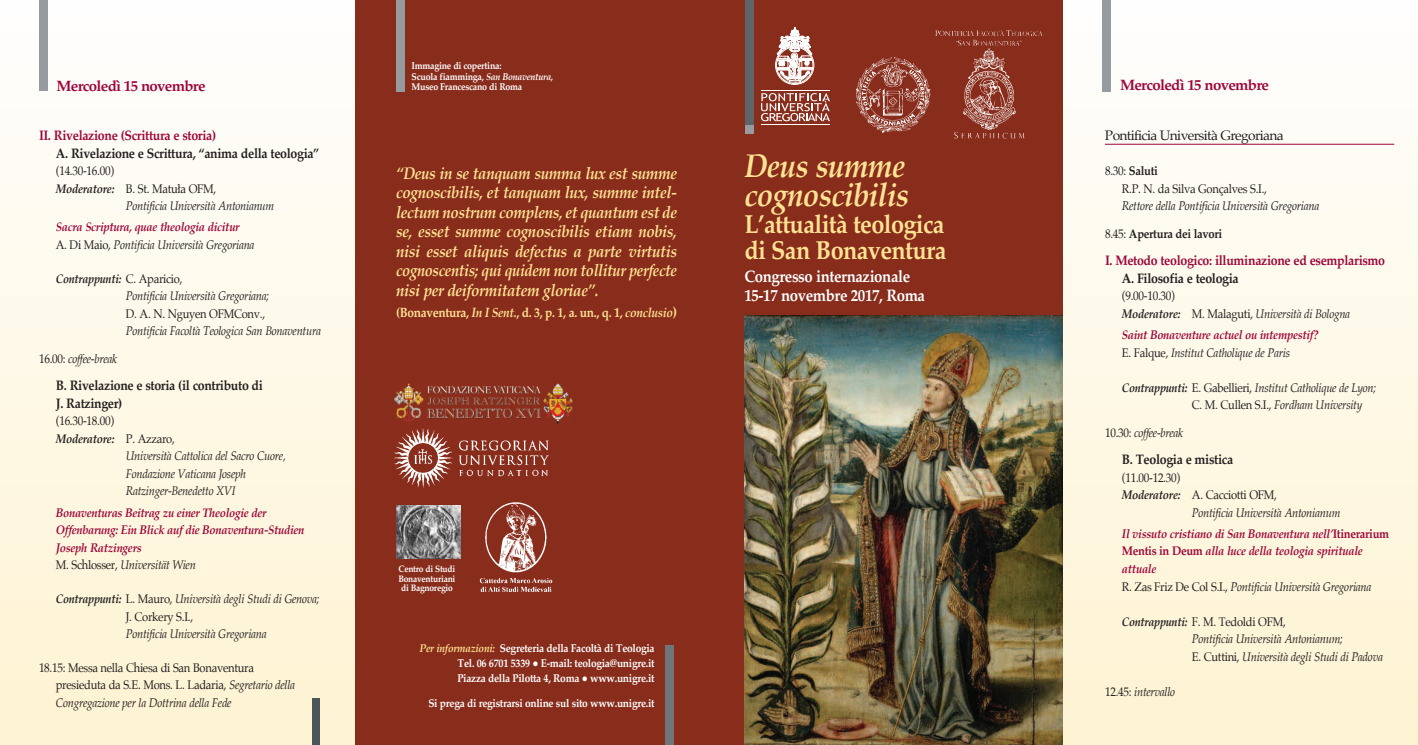
<style>
.page{position:relative;width:1418px;height:745px;background:#fff}
.page>*{position:absolute;margin:0;border:0;box-sizing:border-box;transform-origin:0 0}
.t1{font:italic 700 33.25px/28.8px "Palatino";letter-spacing:-.025em;color:#ffe292;scale:.9 1}
.t2{font:700 26px/26.5px "Palatino";letter-spacing:-.025em;color:#ffe292;scale:.9 1}
.t3{font:italic 700 17px/19.5px "Palatino";letter-spacing:-.025em;color:#ffe292;text-align:justify;scale:.89 1}
.t4{font:700 16.62px/18.9px "Palatino";letter-spacing:-.025em;color:#fff;scale:.9 1}
.t5{font:700 15px "Palatino";letter-spacing:-.045em;color:#9d053a}
.t6{font:700 13.75px/17.5px "Palatino";letter-spacing:-.025em;color:#231f20;scale:.9 1}
.t7{font:700 13.75px "Palatino";letter-spacing:-.025em;color:#9d053a;scale:.9 1}
.t8{font:13.75px "Palatino";letter-spacing:-.045em;color:#231f20}
.t9{font:700 13.38px "Palatino";letter-spacing:-.025em;color:#ffe292;scale:.89 1}
.t10{font:italic 12.5px/17.5px "Palatino";letter-spacing:-.025em;color:#231f20;scale:.9 1}
.t11{font:italic 700 12.5px/17.5px "Palatino";letter-spacing:-.025em;color:#9d053a;scale:.9 1}
.t12{font:12.5px/17.5px "Palatino";letter-spacing:-.025em;color:#231f20;scale:.9 1}
.t13{font:700 12.5px "Palatino";letter-spacing:-.025em;color:#231f20;scale:.9 1}
.t14{font:italic 700 12.5px "Palatino";letter-spacing:-.025em;color:#231f20;scale:.9 1}
.t15{font:700 11.25px/15px "Palatino";letter-spacing:-.025em;color:#fff;text-align:justify;scale:.9 1}
.t16{font:700 9.88px/10.4px "Palatino";letter-spacing:-.025em;color:#fff;scale:.9 1}
.t17{font:700 9.38px/9.4px "Palatino";letter-spacing:-.025em;color:#fff;text-align:justify;scale:.9 1}
.s1{font-style:italic}
.s2{font-weight:700}
.s3{font-weight:400}
.s4{font-weight:700;font-style:italic}
.s5{font-weight:400;font-style:normal;color:#231f20}
.s6{font-weight:400;color:#231f20}
.s7{font-style:normal}
.s8{font-weight:400;font-style:normal}
.s9{font-size:14.62px}
.s10{font-style:italic;color:#ffe292}
</style>
<div class="page">
<div style="left:354px;top:0;width:709px;height:744px;background:#882c1b"></div>
<div style="left:665px;top:645px;width:8px;height:99px;background:#6c767b"></div>
<div style="left:396px;top:0;width:8px;height:92px;background:#969b9f"></div>
<div style="left:745px;top:30px;width:8px;height:103px;background:#969b9f"></div>
<div style="left:745px;top:0;width:8px;height:125px;background:#5b656a"></div>
<div style="left:775px;top:46px;width:39px;height:39px;border:1px solid #fff;border-radius:50%"></div>
<div style="left:776px;top:47px;width:37px;height:37px;border:1px solid #fff;border-radius:50%"></div>
<svg style="left:776px;top:27px;width:37px;height:56px"></svg>
<svg style="left:761px;top:93px;width:69px;height:28px"></svg>
<hr style="left:761px;top:90px;width:68px;height:1px;background:#fff">
<hr style="left:761px;top:124px;width:68px;height:1px;background:#fff">
<img style="left:856px;top:57px;width:72px;height:76px">
<img style="left:928px;top:30px;width:115px;height:109px">
<img style="left:744px;top:315px;width:319px;height:429px">
<div style="left:0;top:0;width:354px;height:744px;background:linear-gradient(to bottom,#fefefe,#fef3d2)"></div>
<div style="left:1063px;top:0;width:354px;height:744px;background:linear-gradient(to bottom,#fefefe,#fef3d2)"></div>
<div style="left:1102px;top:0;width:8px;height:92px;background:#969b9f"></div>
<div style="left:39px;top:0;width:8px;height:91px;background:#969b9f"></div>
<hr style="left:1104px;top:144px;width:290px;height:1px;background:#9d053a">
<div style="left:311px;top:698px;width:8px;height:46px;background:#4b565b"></div>
<img style="left:395px;top:383px;width:177px;height:41px">
<img style="left:479px;top:502px;width:74px;height:90px">
<img style="left:396px;top:505px;width:64px;height:53px">
<img style="left:394px;top:423px;width:159px;height:65px">
<p class="t16" style="left:411px;top:61px;width:159px">Immagine di copertina:<br>Scuola fiamminga, <span class="s1">San Bonaventura,<br></span>Museo Francescano di Roma</p>
<p class="t5" style="left:57px;top:79px;width:150px">Mercoledì 15 novembre</p>
<p class="t5" style="left:1120px;top:77px;width:150px">Mercoledì 15 novembre</p>
<p class="t8" style="left:1104px;top:129px;width:180px">Pontificia Università Gregoriana</p>
<p class="t12" style="left:1121px;top:163px;width:163px;text-indent:-17px">8.30: <span class="s2">Saluti<br></span>R.P. N. da Silva Gonçalves S.I.,</p>
<p class="t10" style="left:1121px;top:198px;width:221px">Rettore della Pontificia Università Gregoriana</p>
<p class="t13" style="left:1105px;top:227px;width:132px"><span class="s3">8.45:</span> Apertura dei lavori</p>
<p class="t7" style="left:1105px;top:254px;width:313px">I. Metodo teologico: illuminazione ed esemplarismo</p>
<p class="t6" style="left:1121px;top:270px;width:131px">A. Filosofia e teologia</p>
<p class="t12" style="left:1121px;top:288px;width:255px">(9.00-10.30)<br><span class="s4">Moderatore:</span> M. Malaguti, <span class="s1">Università di Bologna</span></p>
<p class="t11" style="left:1121px;top:326px;width:220px">Saint Bonaventure actuel ou intempestif?<br><span class="s5">E. Falque,</span> <span class="s6">Institut Catholique de Paris</span></p>
<p class="t10" style="left:1191px;top:379px;width:206px;text-indent:-70px"><span class="s2">Contrappunti:</span> <span class="s7">E. Gabellieri,</span> Institut Catholique de Lyon;<br><span class="s7">C. M. Cullen S.I.,</span> Fordham University</p>
<p class="t10" style="left:1105px;top:424px;width:88px"><span class="s7">10.30:</span> coffee-break</p>
<p class="t6" style="left:1121px;top:451px;width:125px">B. Teologia e mistica</p>
<p class="t12" style="left:1121px;top:469px;width:66px">(11.00-12.30)</p>
<p class="t12" style="left:1121px;top:486px;width:174px"><span class="s4">Moderatore:</span> A. Cacciotti OFM,</p>
<p class="t10" style="left:1191px;top:504px;width:166px">Pontificia Università Antonianum</p>
<p class="t11" style="left:1121px;top:525px;width:298px">Il vissuto cristiano di San Bonaventura nell’<span class="s7">Itinerarium Mentis in Deum</span> alla luce della teologia spirituale attuale<br><span class="s5">R. Zas Friz De Col S.I.,</span> <span class="s6">Pontificia Università Gregoriana</span></p>
<p class="t10" style="left:1191px;top:613px;width:214px;text-indent:-70px"><span class="s2">Contrappunti:</span> <span class="s7">F. M. Tedoldi OFM,<br></span>Pontificia Università Antonianum;<br><span class="s7">E. Cuttini,</span> Università degli Studi di Padova</p>
<p class="t10" style="left:1105px;top:683px;width:80px"><span class="s7">12.45:</span> intervallo</p>
<p class="t7" style="left:39px;top:129px;width:198px">II. Rivelazione (Scrittura e storia)</p>
<p class="t6" style="left:56px;top:145px;width:294px">A. Rivelazione e Scrittura, “anima della teologia”</p>
<p class="t12" style="left:56px;top:163px;width:66px">(14.30-16.00)</p>
<p class="t12" style="left:56px;top:180px;width:180px"><span class="s4">Moderatore:</span> B. St. Matuła OFM,</p>
<p class="t10" style="left:126px;top:198px;width:166px">Pontificia Università Antonianum</p>
<p class="t11" style="left:56px;top:219px;width:222px">Sacra Scriptura, quae theologia dicitur<br><span class="s5">A. Di Maio,</span> <span class="s6">Pontificia Università Gregoriana</span></p>
<p class="t10" style="left:126px;top:270px;width:161px;text-indent:-70px"><span class="s2">Contrappunti:</span> <span class="s7">C. Aparicio,<br></span>Pontificia Università Gregoriana;</p>
<p class="t12" style="left:126px;top:305px;width:156px">D. A. N. Nguyen OFMConv.,</p>
<p class="t10" style="left:126px;top:323px;width:218px">Pontificia Facoltà Teologica San Bonaventura</p>
<p class="t10" style="left:39px;top:350px;width:88px"><span class="s7">16.00:</span> coffee-break</p>
<p class="t6" style="left:56px;top:377px;width:231px">B. Rivelazione e storia (il contributo di<br>J. Ratzinger)</p>
<p class="t12" style="left:56px;top:413px;width:66px">(16.30-18.00)</p>
<p class="t14" style="left:56px;top:432px;width:134px">Moderatore: <span class="s8">P. Azzaro,</span></p>
<p class="t10" style="left:126px;top:448px;width:179px">Università Cattolica del Sacro Cuore,</p>
<p class="t10" style="left:126px;top:465px;width:135px">Fondazione Vaticana Joseph</p>
<p class="t10" style="left:126px;top:483px;width:123px">Ratzinger-Benedetto XVI</p>
<p class="t11" style="left:56px;top:504px;width:278px">Bonaventuras Beitrag zu einer Theologie der Offenbarung: Ein Blick auf die Bonaventura-Studien Joseph Ratzingers<br><span class="s5">M. Schlosser,</span> <span class="s6">Universität Wien</span></p>
<p class="t10" style="left:126px;top:590px;width:217px;text-indent:-70px"><span class="s2">Contrappunti:</span> <span class="s7">L. Mauro,</span> Università degli Studi di Genova;<br><span class="s7">J. Corkery S.I.,</span></p>
<p class="t10" style="left:126px;top:625px;width:158px">Pontificia Università Gregoriana</p>
<p class="t12" style="left:56px;top:659px;width:267px;text-indent:-17px">18.15: Messa nella Chiesa di San Bonaventura presieduta da S.E. Mons. L. Ladaria, <span class="s1">Segretario della<br>Congregazione per la Dottrina della Fede</span></p>
<h1 class="t1" style="left:744px;top:154px;width:185px">Deus summe cognoscibilis</h1>
<h2 class="t2" style="left:744px;top:212px;width:226px">L’attualità teologica di San Bonaventura</h2>
<h3 class="t4" style="left:744px;top:268px;width:202px">Congresso internazionale<br>15-17 novembre 2017, Roma</h3>
<p class="t3" style="left:396px;top:164px;width:317px">“Deus in se tanquam summa lux est summe cognoscibilis, et tanquam lux, summe intel&shy;lectum nostrum complens, et quantum est de se, esset summe cognoscibilis etiam nobis, nisi esset aliquis defectus a parte virtutis cognoscentis; qui quidem non tollitur perfecte nisi per deiformitatem gloriae”.</p>
<p class="t9" style="left:396px;top:306px;width:317px">(Bonaventura, <span class="s1">In I Sent.</span>, d. 3, p. 1, a. un., q. 1, <span class="s1">conclusio</span><span class="s9">)</span></p>
<p class="t17" style="left:398px;top:564px;width:65px">Centro di Studi Bonaventuriani di Bagnoregio</p>
<p class="t15" style="left:457px;top:641px;width:221px;text-indent:-38px"><span class="s10">Per informazioni:</span> Segreteria della Facoltà di Teologia Tel. 06 6701 5339 ● E-mail: teologia@unigre.it Piazza della Pilotta 4, Roma ● www.unigre.it</p>
<p class="t15" style="left:428px;top:696px;width:253px">Si prega di registrarsi online sul sito www.unigre.it</p>
</div>
